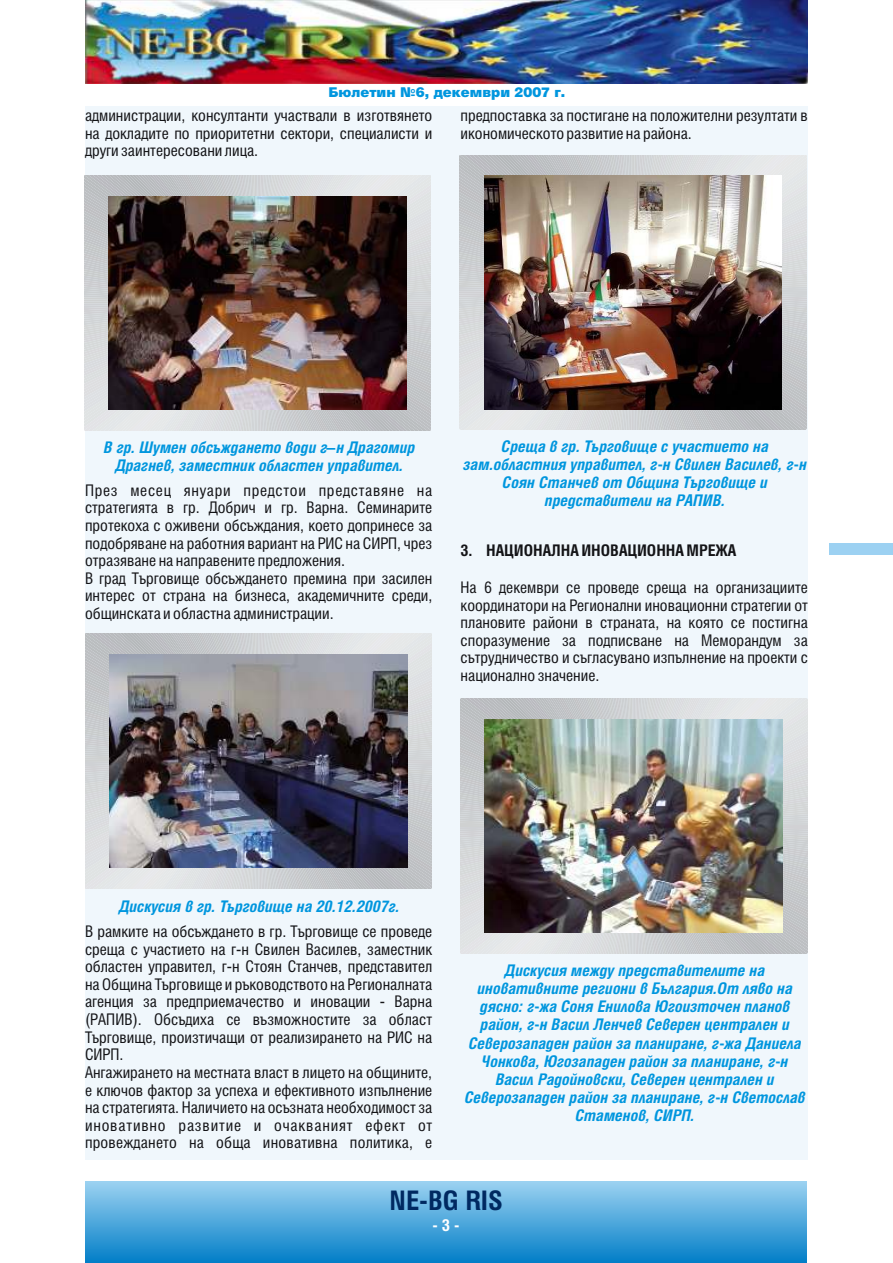
<style>
.page{position:relative;width:893px;height:1263px;background:#fff}
.page>*{position:absolute;margin:0;border:0;box-sizing:border-box;transform-origin:0 0}
.t1{font:700 27px "Hebar Cond";color:#002961}
.t2{font:700 16.5px "Hebar Cond";color:#fff}
.t3{font:16.05px/17.5px "Hebar Cond Normal";color:#141417;text-align:justify}
.t4{font:italic 700 16.05px/18.1px "Hebar Cond";color:#0096de;text-align:center}
.t5{font:700 16.05px "Hebar Cond";color:#141417}
.t6{font:13.5px "Hebar Black Normal";color:#0096de}
.s1{font-family:"Arial"}
</style>
<div class="page">
<div style="left:85px;top:106px;width:723px;height:1054px;background:#f0f7fc"></div>
<div style="left:85px;top:1182px;width:721px;height:81px;background:linear-gradient(to bottom,#9bd1f0,#027ec7)"></div>
<img style="left:85px;top:0;width:723px;height:83px">
<svg style="left:84px;top:175px;width:347px;height:255px;background:#cdcfd1"></svg>
<svg style="left:461px;top:698px;width:346px;height:255px;background:#d0d2d4"></svg>
<svg style="left:85px;top:633px;width:347px;height:255px;background:#ced1d3"></svg>
<svg style="left:460px;top:155px;width:346px;height:274px;background:#cfd1d3"></svg>
<div style="left:830px;top:544px;width:63px;height:11px;background:#9cd1f2"></div>
<img style="left:485px;top:720px;width:298px;height:212px">
<img style="left:109px;top:196px;width:297px;height:213px">
<img style="left:484px;top:175px;width:298px;height:234px">
<img style="left:109px;top:654px;width:298px;height:213px">
<p class="t6" style="left:328px;top:87px;width:238px">Бюлетин №6, декември 2007 г.</p>
<p class="t3" style="left:85px;top:108px;width:349px">администрации, консултанти участвали в изготвянето</p>
<p class="t3" style="left:461px;top:108px;width:349px">предпоставка за постигане на положителни резултати в</p>
<p class="t3" style="left:85px;top:126px;width:349px">на докладите по приоритетни сектори, специалисти и</p>
<p class="t3" style="left:461px;top:126px;width:233px">икономическото развитие на района.</p>
<p class="t3" style="left:85px;top:143px;width:175px">други заинтересовани лица.</p>
<p class="t4" style="left:103px;top:440px;width:313px">В гр. Шумен обсъждането води г<span class="s1">–</span>н Драгомир</p>
<p class="t4" style="left:501px;top:439px;width:269px">Среща в гр. Търговище с участието на</p>
<p class="t4" style="left:115px;top:458px;width:289px">Драгнев, заместник областен управител.</p>
<p class="t4" style="left:463px;top:457px;width:345px">зам.областния управител, г-н Свилен Василев, г-н<br>Соян Станчев от Община Търговище и представители на РАПИВ.</p>
<p class="t3" style="left:85px;top:483px;width:349px">През месец януари предстои представяне на стратегията в гр. Добрич и гр. Варна. Семинарите протекоха с оживени обсъждания, което допринесе за подобряване на работния вариант на РИС на СИРП, чрез</p>
<p class="t5" style="left:461px;top:544px;width:277px">3. НАЦИОНАЛНА ИНОВАЦИОННА МРЕЖА</p>
<p class="t3" style="left:85px;top:553px;width:349px">отразяване на направените предложения.<br>В град Търговище обсъждането премина при засилен</p>
<p class="t3" style="left:461px;top:580px;width:349px">На 6 декември се проведе среща на организациите</p>
<p class="t3" style="left:85px;top:589px;width:349px">интерес от страна на бизнеса, академичните среди,</p>
<p class="t3" style="left:461px;top:598px;width:349px">координатори на Регионални иновационни стратегии от</p>
<p class="t3" style="left:85px;top:606px;width:250px">общинската и областна администрации.</p>
<p class="t3" style="left:461px;top:615px;width:349px">плановите райони в страната, на която се постигна споразумение за подписване на Меморандум за сътрудничество и съгласувано изпълнение на проекти с национално значение.</p>
<p class="t4" style="left:118px;top:899px;width:282px">Дискусия в гр. Търговище на 20.12.2007г.</p>
<p class="t3" style="left:85px;top:924px;width:349px;text-align:left">В рамките на обсъждането в гр. Търговище се проведе среща с участието на г-н Свилен Василев, заместник областен управител, г-н Стоян Станчев, представител на Община Търговище и ръководството на Регионалната агенция за предприемачество и иновации - Варна (РАПИВ). Обсъдиха се възможностите за област Търговище, произтичащи от реализирането на РИС на СИРП.<br>Ангажирането на местната власт в лицето на общините, е ключов фактор за успеха и ефективното изпълнение на стратегията. Наличието на осъзната необходимост за иновативно развитие и очакваният ефект от провеждането на обща иновативна политика, е</p>
<p class="t4" style="left:464px;top:963px;width:342px">Дискусия между представителите на иновативните региони в България.От ляво на дясно: г-жа Соня Енилова Югоизточен планов район, г-н Васил Ленчев Северен централен и Северозападен район за планиране, г-жа Даниела Чонкова, Югозападен район за планиране, г-н Васил Радойновски, Северен централен и Северозападен район за планиране, г-н Светослав Стаменов, СИРП.</p>
<h1 class="t1" style="left:390px;top:1189px;width:115px">NE-BG RIS</h1>
<p class="t2" style="left:432px;top:1219px;width:29px">- 3 -</p>
</div>
